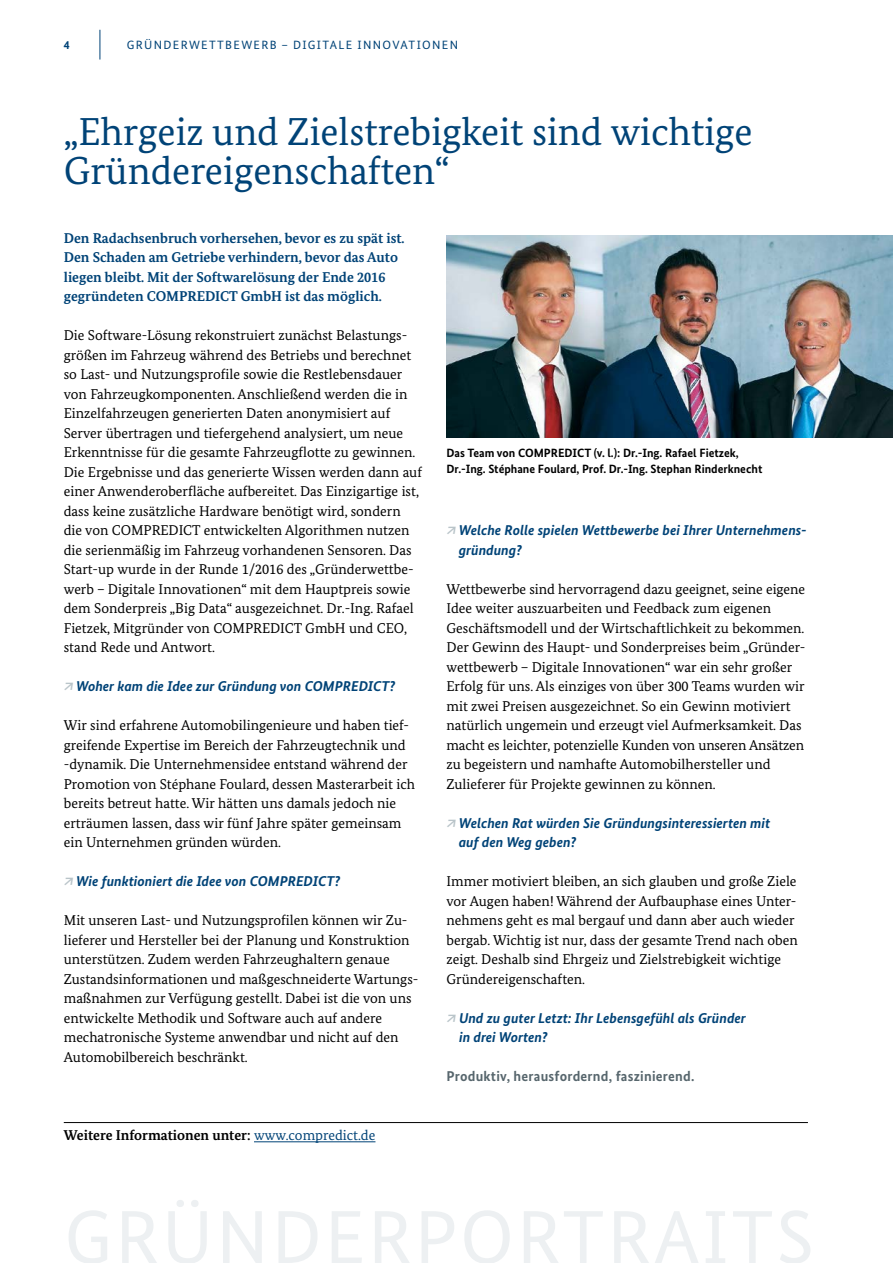
<style>
.page{position:relative;width:893px;height:1263px;background:#fff}
.page>*{position:absolute;margin:0;border:0;box-sizing:border-box;transform-origin:0 0}
.t1{font:39px/39px "Bundes Serif";color:#004377}
.t2{font:14.25px/19.5px "Bundes Serif";color:#000}
.t3{font:italic 700 14.25px/19.5px "Bundes Sans";color:#004377}
.t4{font:700 14.25px/19.5px "Bundes Serif";color:#004377}
.t5{font:700 14.25px "Bundes Serif";color:#000}
.t6{font:700 14.25px "Bundes Sans";letter-spacing:.015em;color:#57666d}
.t7{font:700 12px/15.8px "Bundes Sans";color:#000}
.t8{font:12px "Bundes Sans";letter-spacing:.11em;color:#004377}
.t9{font:700 12px "Bundes Sans";color:#004377}
.s1{color:#b9c4c9}
.s2{font-weight:400;color:#004377}
</style>
<div class="page">
<hr style="left:100px;top:30px;width:1px;height:30px;background:#004377">
<img style="left:446px;top:235px;width:447px;height:203px">
<hr style="left:64px;top:1122px;width:744px;height:1px;background:#000">
<hr style="left:254px;top:1141px;width:121px;height:1px;background:#004377">
<p class="t9" style="left:64px;top:37px;width:7px">4</p>
<p class="t8" style="left:127px;top:37px;width:333px">GRÜNDERWETTBEWERB – DIGITALE INNOVATIONEN</p>
<h2 class="t1" style="left:64px;top:112px;width:690px">„Ehrgeiz und Zielstrebigkeit sind wichtige<br>Gründereigenschaften“</h2>
<p class="t4" style="left:64px;top:228px;width:341px">Den Radachsenbruch vorhersehen, bevor es zu spät ist.<br>Den Schaden am Getriebe verhindern, bevor das Auto liegen bleibt. Mit der Softwarelösung der Ende 2016 gegründeten COMPREDICT GmbH ist das möglich.</p>
<p class="t2" style="left:64px;top:326px;width:360px">Die Software-Lösung rekonstruiert zunächst Belastungs&shy;größen im Fahrzeug während des Betriebs und berechnet so Last- und Nutzungsprofile sowie die Restlebensdauer von Fahrzeugkomponenten. Anschließend werden die in Einzelfahrzeugen generierten Daten anonymisiert auf Server übertragen und tiefergehend analysiert, um neue Erkenntnisse für die gesamte Fahrzeugflotte zu gewinnen.<br>Die Ergebnisse und das generierte Wissen werden dann auf einer Anwenderoberfläche aufbereitet. Das Einzigartige ist, dass keine zusätzliche Hardware benötigt wird, sondern die von COMPREDICT entwickelten Algorithmen nutzen die serienmäßig im Fahrzeug vorhandenen Sensoren. Das Start-up wurde in der Runde 1/2016 des „Gründerwettbe&shy;werb – Digitale Innovationen“ mit dem Hauptpreis sowie dem Sonderpreis „Big Data“ ausgezeichnet. Dr.-Ing. Rafael Fietzek, Mitgründer von COMPREDICT GmbH und CEO, stand Rede und Antwort.</p>
<p class="t3" style="left:64px;top:677px;width:333px"><span class="s1">↗</span> Woher kam die Idee zur Gründung von COMPREDICT?</p>
<p class="t2" style="left:64px;top:716px;width:353px">Wir sind erfahrene Automobilingenieure und haben tief&shy;greifende Expertise im Bereich der Fahrzeugtechnik und -dynamik. Die Unternehmensidee entstand während der Promotion von Stéphane Foulard, dessen Masterarbeit ich bereits betreut hatte. Wir hätten uns damals jedoch nie erträumen lassen, dass wir fünf Jahre später gemeinsam ein Unternehmen gründen würden.</p>
<p class="t3" style="left:64px;top:872px;width:278px"><span class="s1">↗</span> Wie funktioniert die Idee von COMPREDICT?</p>
<p class="t2" style="left:64px;top:911px;width:356px">Mit unseren Last- und Nutzungsprofilen können wir Zu-- lieferer und Hersteller bei der Planung und Konstruktion unterstützen. Zudem werden Fahrzeughaltern genaue Zustandsinformationen und maßgeschneiderte Wartungs&shy;maßnahmen zur Verfügung gestellt. Dabei ist die von uns entwickelte Methodik und Software auch auf andere mechatronische Systeme anwendbar und nicht auf den Automobilbereich beschränkt.</p>
<p class="t5" style="left:64px;top:1126px;width:313px">Weitere Informationen unter: <span class="s2">www.compredict.de</span></p>
<p class="t7" style="left:446px;top:445px;width:317px">Das Team von COMPREDICT (v. l.): Dr.-Ing. Rafael Fietzek,<br>Dr.-Ing. Stéphane Foulard, Prof. Dr.-Ing. Stephan Rinderknecht</p>
<p class="t3" style="left:459px;top:521px;width:349px;text-indent:-12px"><span class="s1">↗</span> Welche Rolle spielen Wettbewerbe bei Ihrer Unternehmens&shy;gründung?</p>
<p class="t2" style="left:446px;top:579px;width:360px">Wettbewerbe sind hervorragend dazu geeignet, seine eigene Idee weiter auszuarbeiten und Feedback zum eigenen Geschäftsmodell und der Wirtschaftlichkeit zu bekommen.<br>Der Gewinn des Haupt- und Sonderpreises beim „Gründer&shy;wettbewerb – Digitale Innovationen“ war ein sehr großer Erfolg für uns. Als einziges von über 300 Teams wurden wir mit zwei Preisen ausgezeichnet. So ein Gewinn motiviert natürlich ungemein und erzeugt viel Aufmerksamkeit. Das macht es leichter, potenzielle Kunden von unseren Ansätzen zu begeistern und namhafte Automobilhersteller und Zulieferer für Projekte gewinnen zu können.</p>
<p class="t3" style="left:459px;top:813px;width:313px;text-indent:-12px"><span class="s1">↗</span> Welchen Rat würden Sie Gründungsinteressierten mit auf den Weg geben?</p>
<p class="t2" style="left:446px;top:872px;width:353px">Immer motiviert bleiben, an sich glauben und große Ziele vor Augen haben! Während der Aufbauphase eines Unter&shy;nehmens geht es mal bergauf und dann aber auch wieder bergab. Wichtig ist nur, dass der gesamte Trend nach oben zeigt. Deshalb sind Ehrgeiz und Zielstrebigkeit wichtige Gründereigenschaften.</p>
<p class="t3" style="left:459px;top:1008px;width:288px;text-indent:-13px"><span class="s1">↗</span> Und zu guter Letzt: Ihr Lebensgefühl als Gründer in drei Worten?</p>
<p class="t6" style="left:446px;top:1068px;width:249px">Produktiv, herausfordernd, faszinierend.</p>
</div>
